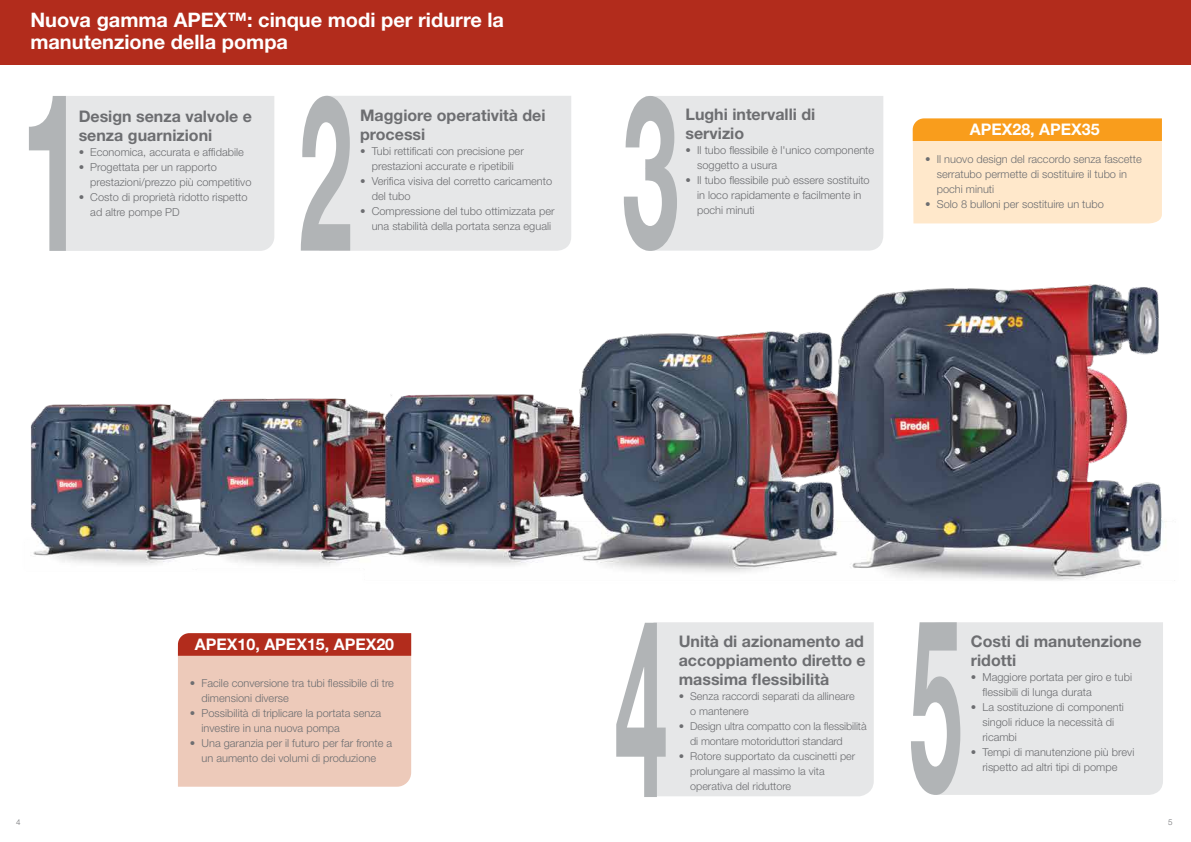
<style>
.page{position:relative;width:1191px;height:842px;background:#fff}
.page>*{position:absolute;margin:0;border:0;box-sizing:border-box;transform-origin:0 0}
.t1{font:700 20px/22px "Helvetica Neue LT Std";color:#fff}
.t2{font:700 16px/19px "Helvetica Neue LT Std";color:#6d6e71}
.t3{font:700 16px "Helvetica Neue LT Std";color:#fff}
.t4{font:300 11px/15px "Helvetica Neue LT Std";color:#6d6e71}
.t5{font:300 10.8px/15px "Helvetica Neue LT Std";color:#6d6e71}
.t6{font:300 8px "Helvetica Neue LT Std";color:#6d6e71}
</style>
<div class="page">
<div style="left:0;top:0;width:1191px;height:65px;background:#b22c1c"></div>
<div style="left:350px;top:96px;width:221px;height:155px;background:#e6e7e8"></div>
<svg style="left:178px;top:633px;width:233px;height:154px;background:#e4b3a3"></svg>
<div style="left:960px;top:622px;width:203px;height:173px;background:#e6e7e8"></div>
<svg style="left:912px;top:118px;width:249px;height:105px;background:#fdd8a6"></svg>
<svg style="left:623px;top:96px;width:260px;height:155px;background:#e2e4e5"></svg>
<svg style="left:616px;top:622px;width:257px;height:175px;background:#e2e4e5"></svg>
<svg style="left:911px;top:622px;width:49px;height:173px"></svg>
<svg style="left:301px;top:96px;width:49px;height:155px"></svg>
<svg style="left:29px;top:96px;width:245px;height:155px;background:#e3e4e5"></svg>
<img style="left:31px;top:284px;width:1144px;height:297px">
<h1 class="t1" style="left:30px;top:8px;width:475px">Nuova gamma APEX™: cinque modi per ridurre la manutenzione della pompa</h1>
<h2 class="t2" style="left:79px;top:106px;width:175px">Design senza valvole e senza guarnizioni</h2>
<p class="t4" style="left:79px;top:144px;width:167px">• Economica, accurata e affidabile</p>
<p class="t4" style="left:90px;top:159px;width:163px;text-indent:-12px">• Progettata per un rapporto prestazioni/prezzo più competitivo</p>
<p class="t4" style="left:90px;top:189px;width:159px;text-indent:-12px">• Costo di proprietà ridotto rispetto ad altre pompe PD</p>
<h2 class="t2" style="left:360px;top:106px;width:187px">Maggiore operatività dei processi</h2>
<p class="t4" style="left:360px;top:144px;width:165px;text-align:center">• Tubi rettificati con precisione per prestazioni accurate e ripetibili</p>
<p class="t4" style="left:372px;top:174px;width:182px;text-indent:-12px">• Verifica visiva del corretto caricamento del tubo</p>
<p class="t4" style="left:372px;top:204px;width:184px;text-indent:-12px">• Compressione del tubo ottimizzata per una stabilità della portata senza eguali</p>
<h2 class="t2" style="left:685px;top:105px;width:131px">Lughi intervalli di servizio</h2>
<p class="t4" style="left:697px;top:143px;width:179px;text-indent:-12px">• Il tubo flessibile è l'unico componente soggetto a usura</p>
<p class="t4" style="left:697px;top:173px;width:174px;text-indent:-12px">• Il tubo flessibile può essere sostituito in loco rapidamente e facilmente in pochi minuti</p>
<h2 class="t3" style="left:969px;top:119px;width:131px">APEX28, APEX35</h2>
<p class="t4" style="left:936px;top:152px;width:206px;text-indent:-12px">• Il nuovo design del raccordo senza fascette serratubo permette di sostituire il tubo in pochi minuti</p>
<p class="t4" style="left:925px;top:197px;width:180px">• Solo 8 bulloni per sostituire un tubo</p>
<h2 class="t2" style="left:679px;top:631px;width:188px;text-align:justify">Unità di azionamento ad accoppiamento diretto e massima flessibilità</h2>
<p class="t5" style="left:690px;top:688px;width:166px;text-indent:-11px">• Senza raccordi separati da allineare o mantenere</p>
<p class="t5" style="left:690px;top:718px;width:178px;text-indent:-11px">• Design ultra compatto con la flessibilità di montare motoriduttori standard</p>
<p class="t5" style="left:690px;top:748px;width:167px;text-indent:-11px">• Rotore supportato da cuscinetti per prolungare al massimo la vita operativa del riduttore</p>
<h2 class="t3" style="left:195px;top:635px;width:201px">APEX10, APEX15, APEX20</h2>
<h2 class="t2" style="left:971px;top:632px;width:172px">Costi di manutenzione ridotti</h2>
<p class="t4" style="left:982px;top:670px;width:151px;text-indent:-12px">• Maggiore portata per giro e tubi flessibili di lunga durata</p>
<p class="t4" style="left:982px;top:700px;width:143px;text-indent:-12px">• La sostituzione di componenti singoli riduce la necessità di ricambi</p>
<p class="t4" style="left:971px;top:745px;width:165px;text-align:center">• Tempi di manutenzione più brevi rispetto ad altri tipi di pompe</p>
<p class="t4" style="left:202px;top:675px;width:194px;text-indent:-12px">• Facile conversione tra tubi flessibile di tre dimensioni diverse</p>
<p class="t4" style="left:202px;top:705px;width:181px;text-indent:-12px">• Possibilità di triplicare la portata senza investire in una nuova pompa</p>
<p class="t4" style="left:190px;top:735px;width:204px;text-align:center">• Una garanzia per il futuro per far fronte a un aumento dei volumi di produzione</p>
<p class="t6" style="left:16px;top:817px;width:6px">4</p>
<p class="t6" style="left:1168px;top:817px;width:6px">5</p>
</div>
